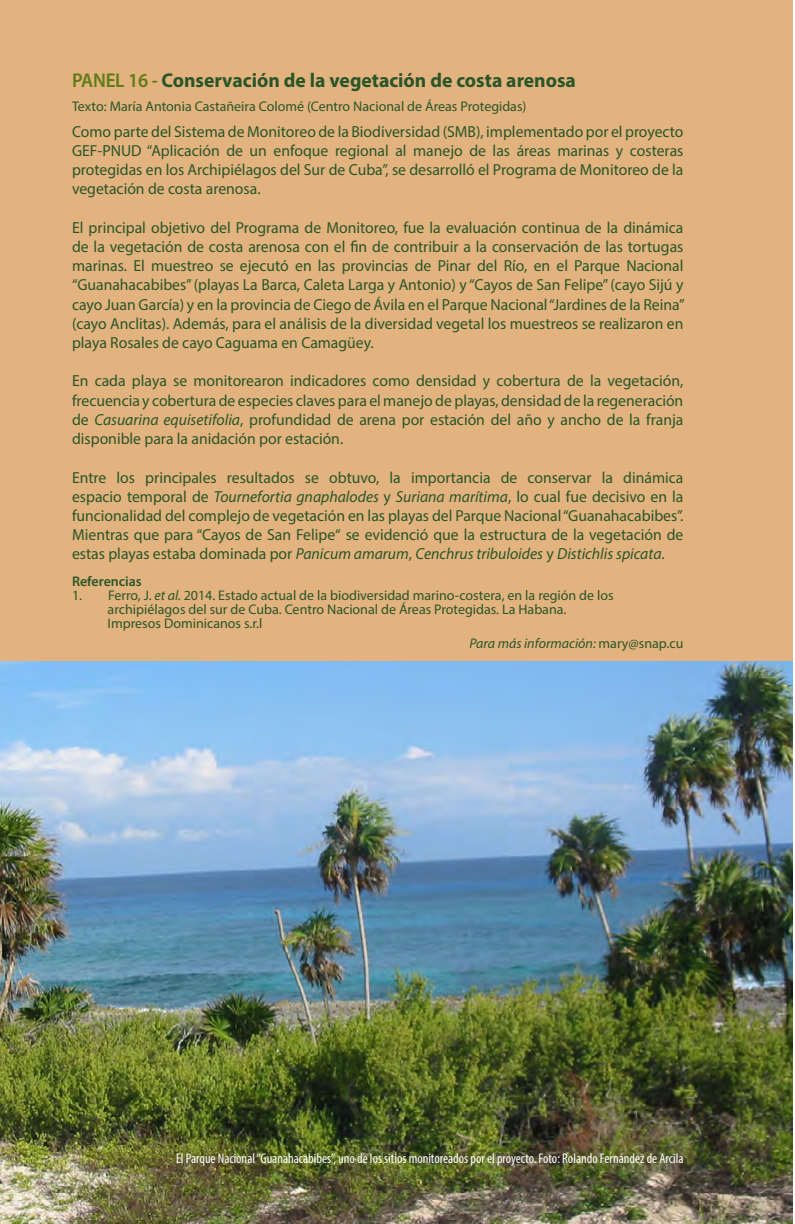
<style>
.page{position:relative;width:795px;height:1224px;background:#fff}
.page>*{position:absolute;margin:0;border:0;box-sizing:border-box;transform-origin:0 0}
.t1{font:700 20px "Myriad Pro";color:#2a5529}
.t2{font:16px/19.2px "Myriad Pro";color:#2a5529;text-align:justify}
.t3{font:14px/14px "Myriad Pro";color:#2a5529}
.t4{font:condensed 14px "Myriad Pro";color:#fff}
.t5{font:italic 14px "Myriad Pro";color:#2a5529}
.t6{font:600 14px "Myriad Pro";color:#2a5529}
.s1{font-weight:600;color:#607b1a}
.s2{font-style:italic}
.s3{font-style:normal}
</style>
<div class="page">
<div style="left:0;top:0;width:792px;height:661px;background:#e2b37e"></div>
<img style="left:0;top:661px;width:792px;height:562px">
<p class="t1" style="left:72px;top:67px;width:505px"><span class="s1">PANEL 16 -</span> Conservación de la vegetación de costa arenosa</p>
<p class="t2" style="left:72px;top:122px;width:613px">Como parte del Sistema de Monitoreo de la Biodiversidad (SMB), implementado por el proyecto GEF-PNUD “Aplicación de un enfoque regional al manejo de las áreas marinas y costeras protegidas en los Archipiélagos del Sur de Cuba”, se desarrolló el Programa de Monitoreo de la vegetación de costa arenosa.</p>
<p class="t2" style="left:72px;top:218px;width:614px">El principal objetivo del Programa de Monitoreo, fue la evaluación continua de la dinámica de la vegetación de costa arenosa con el fin de contribuir a la conservación de las tortugas marinas. El muestreo se ejecutó en las provincias de Pinar del Río, en el Parque Nacional “Guanahacabibes” (playas La Barca, Caleta Larga y Antonio) y “Cayos de San Felipe” (cayo Sijú y cayo Juan García) y en la provincia de Ciego de Ávila en el Parque Nacional “Jardines de la Reina” (cayo Anclitas). Además, para el análisis de la diversidad vegetal los muestreos se realizaron en playa Rosales de cayo Caguama en Camagüey.</p>
<p class="t2" style="left:72px;top:371px;width:613px">En cada playa se monitorearon indicadores como densidad y cobertura de la vegetación, frecuencia y cobertura de especies claves para el manejo de playas, densidad de la regeneración de <span class="s2">Casuarina equisetifolia</span>, profundidad de arena por estación del año y ancho de la franja disponible para la anidación por estación.</p>
<p class="t2" style="left:72px;top:467px;width:613px">Entre los principales resultados se obtuvo, la importancia de conservar la dinámica espacio temporal de <span class="s2">Tournefortia gnaphalodes</span> y <span class="s2">Suriana marítima</span>, lo cual fue decisivo en la funcionalidad del complejo de vegetación en las playas del Parque Nacional “Guanahacabibes”.<br>Mientras que para “Cayos de San Felipe“ se evidenció que la estructura de la vegetación de estas playas estaba dominada por <span class="s2">Panicum amarum</span>, <span class="s2">Cenchrus tribuloides</span> y <span class="s2">Distichlis spicata</span>.</p>
<p class="t3" style="left:72px;top:99px;width:456px">Texto: María Antonia Castañeira Colomé (Centro Nacional de Áreas Protegidas)</p>
<p class="t6" style="left:72px;top:572px;width:71px">Referencias</p>
<p class="t3" style="left:108px;top:588px;width:507px;text-indent:-36px">1. Ferro, J. <span class="s2">et al.</span> 2014. Estado actual de la biodiversidad marino-costera, en la región de los archipiélagos del sur de Cuba. Centro Nacional de Áreas Protegidas. La Habana.<br>Impresos Dominicanos s.r.l</p>
<p class="t5" style="left:469px;top:635px;width:215px">Para más información: <span class="s3">mary@snap.cu</span></p>
<p class="t4" style="left:176px;top:1149px;width:509px">El Parque Nacional “Guanahacabibes”, uno de los sitios monitoreados por el proyecto. Foto: Rolando Fernández de Arcila</p>
</div>
